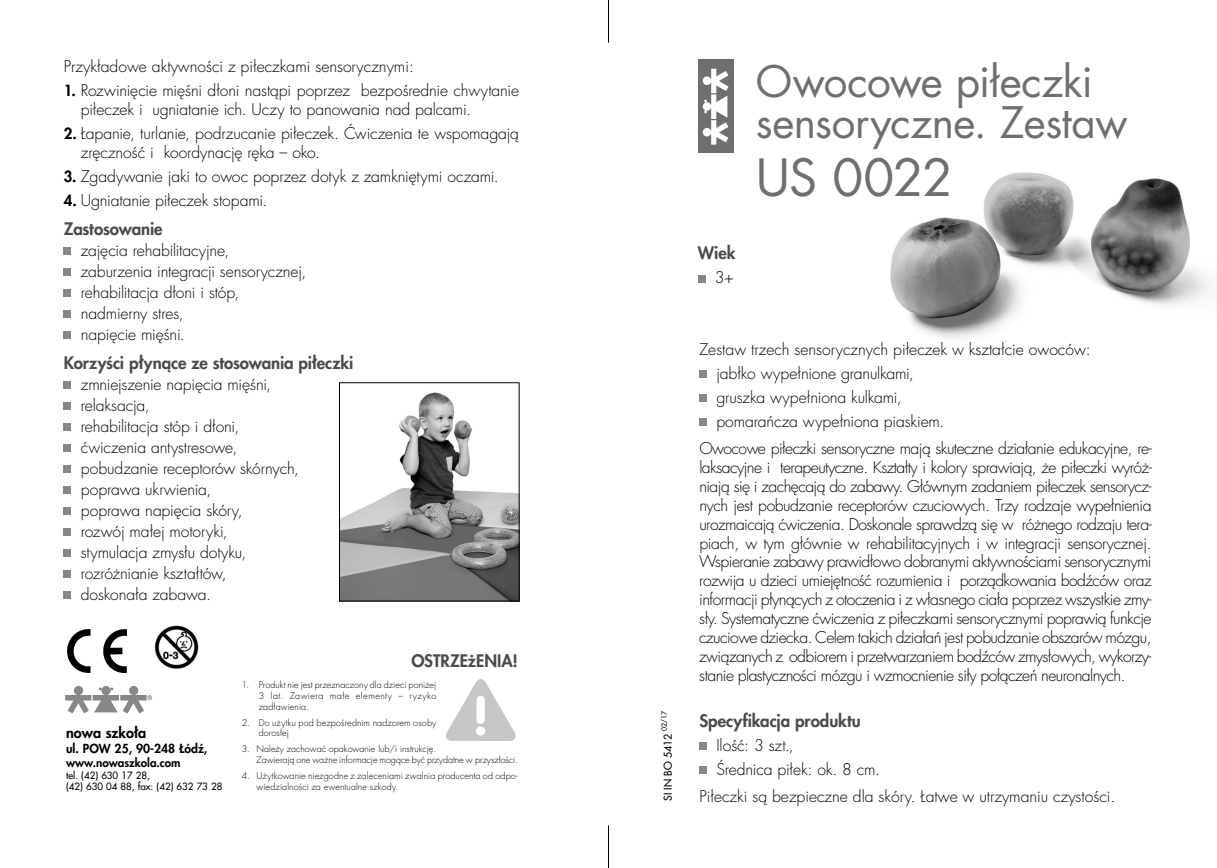
<style>
.page{position:relative;width:1217px;height:868px;background:#fff}
.page>*{position:absolute;margin:0;border:0;box-sizing:border-box;transform-origin:0 0}
.t1{font:49.95px "Futura LTS Book";letter-spacing:-.025em;color:#706f6f}
.t2{font:42.3px/40.5px "Futura LTS Book";letter-spacing:-.01em;color:#706f6f}
.t3{font:800 16.8px "Futura LTS";letter-spacing:-.005em;color:#4a4a49}
.t4{font:300 15.75px/18.9px "Futura LTS";letter-spacing:-.005em;color:#000}
.t5{font:800 14.4px "Futura LTS";color:#000}
.t6{font:800 12.15px "Futura LTS";color:#000}
.t7{font:800 11.55px "Futura LTS";color:#000}
.t8{font:10.5px "Futura LTS";color:#000}
.t9{font:9.75px/11.7px "Futura LTS";color:#000}
.t10{font:300 9px/10.8px "Futura LTS";letter-spacing:.005em;color:#000}
.t11{font:6.9px "Futura LTS";color:#000}
.s1{font-weight:800;font-size:15px}
</style>
<div class="page">
<img style="left:890px;top:172px;width:320px;height:167px">
<hr style="left:608px;top:0;width:1px;height:43px;background:#000">
<hr style="left:608px;top:825px;width:1px;height:42px;background:#000">
<div style="left:699px;top:370px;width:7px;height:7px;background:#878787"></div>
<div style="left:699px;top:394px;width:7px;height:7px;background:#878787"></div>
<div style="left:699px;top:418px;width:7px;height:7px;background:#878787"></div>
<div style="left:699px;top:742px;width:7px;height:7px;background:#878787"></div>
<div style="left:699px;top:766px;width:7px;height:7px;background:#878787"></div>
<div style="left:697px;top:60px;width:36px;height:93px;background:#706f6f"></div>
<svg style="left:702px;top:69px;width:26px;height:76px"></svg>
<img style="left:67px;top:629px;width:59px;height:43px">
<img style="left:446px;top:679px;width:70px;height:62px">
<svg style="left:65px;top:686px;width:87px;height:27px"></svg>
<div style="left:64px;top:247px;width:7px;height:7px;background:#878787"></div>
<div style="left:64px;top:268px;width:7px;height:7px;background:#878787"></div>
<div style="left:64px;top:289px;width:7px;height:7px;background:#878787"></div>
<div style="left:64px;top:310px;width:7px;height:8px;background:#878787"></div>
<div style="left:64px;top:331px;width:7px;height:8px;background:#878787"></div>
<div style="left:64px;top:381px;width:7px;height:7px;background:#878787"></div>
<div style="left:64px;top:402px;width:7px;height:7px;background:#878787"></div>
<div style="left:64px;top:423px;width:7px;height:7px;background:#878787"></div>
<div style="left:64px;top:444px;width:7px;height:7px;background:#878787"></div>
<div style="left:64px;top:465px;width:7px;height:7px;background:#878787"></div>
<div style="left:64px;top:486px;width:7px;height:7px;background:#878787"></div>
<div style="left:64px;top:507px;width:7px;height:7px;background:#878787"></div>
<div style="left:64px;top:528px;width:7px;height:7px;background:#878787"></div>
<div style="left:64px;top:549px;width:7px;height:7px;background:#878787"></div>
<div style="left:64px;top:570px;width:7px;height:7px;background:#878787"></div>
<div style="left:64px;top:591px;width:7px;height:7px;background:#878787"></div>
<div style="left:697px;top:275px;width:8px;height:7px;background:#878787"></div>
<img style="left:154px;top:625px;width:45px;height:44px">
<img style="left:341px;top:392px;width:176px;height:207px">
<div style="left:339px;top:382px;width:180px;height:219px;border:1px solid #000"></div>
<p class="t4" style="left:64px;top:57px;width:351px">Przykładowe aktywności z piłeczkami sensorycznymi:</p>
<p class="t4" style="left:81px;top:81px;width:439px;text-indent:-17px"><span class="s1">1.</span> Rozwinięcie mięśni dłoni nastąpi poprzez bezpośrednie chwytanie piłeczek i ugniatanie ich. Uczy to panowania nad palcami.</p>
<p class="t4" style="left:81px;top:124px;width:439px;text-indent:-17px"><span class="s1">2.</span> Łapanie, turlanie, podrzucanie piłeczek. Ćwiczenia te wspomagają zręczność i koordynację ręka – oko.</p>
<p class="t4" style="left:64px;top:167px;width:436px"><span class="s1">3.</span> Zgadywanie jaki to owoc poprzez dotyk z zamkniętymi oczami.</p>
<p class="t4" style="left:64px;top:191px;width:205px"><span class="s1">4.</span> Ugniatanie piłeczek stopami.</p>
<p class="t3" style="left:64px;top:217px;width:100px">Zastosowanie</p>
<p class="t4" style="left:81px;top:240px;width:227px;line-height:21px">zajęcia rehabilitacyjne,<br>zaburzenia integracji sensorycznej, rehabilitacja dłoni i stóp, nadmierny stres,<br>napięcie mięśni.</p>
<p class="t3" style="left:64px;top:351px;width:291px">Korzyści płynące ze stosowania piłeczki</p>
<p class="t4" style="left:81px;top:374px;width:219px;line-height:21px">zmniejszenie napięcia mięśni, relaksacja,<br>rehabilitacja stóp i dłoni, ćwiczenia antystresowe, pobudzanie receptorów skórnych, poprawa ukrwienia,<br>poprawa napięcia skóry,<br>rozwój małej motoryki,<br>stymulacja zmysłu dotyku, rozróżnianie kształtów,<br>doskonała zabawa.</p>
<p class="t5" style="left:66px;top:723px;width:82px">nowa szko³a</p>
<p class="t6" style="left:66px;top:740px;width:143px">ul. POW 25, 90-248 £ódŸ,</p>
<p class="t7" style="left:66px;top:754px;width:116px">www.nowaszkola.com</p>
<p class="t9" style="left:66px;top:769px;width:158px">tel. (42) 630 17 28,<br>(42) 630 04 88, fax: (42) 632 73 28</p>
<p class="t3" style="left:411px;top:649px;width:108px">OSTRZE¿ENIA!</p>
<p class="t10" style="left:259px;top:679px;width:179px;text-align:justify;text-indent:-17px">1. Produkt nie jest przeznaczony dla dzieci poni¿ej 3 lat. Zawiera małe elementy – ryzyko zadławienia.</p>
<p class="t10" style="left:259px;top:717px;width:179px;text-indent:-17px">2. Do u¿ytku pod bezpoœrednim nadzorem osoby doros³ej</p>
<p class="t10" style="left:256px;top:743px;width:263px;text-indent:-15px">3. Nale¿y zachowaæ opakowanie lub/i instrukcjê.<br>Zawieraj¹ one wa¿ne informacje mog¹ce byæ przydatne w przysz³oœci.</p>
<p class="t10" style="left:256px;top:770px;width:263px;text-indent:-15px">4. Użytkowanie niezgodne z zaleceniami zwalnia producenta od odpo&shy;wiedzialnoœci za ewentualne szkody.</p>
<p class="t11" style="left:659px;top:731px;width:21px;rotate:-90deg">02/17</p>
<p class="t8" style="left:660px;top:800px;width:68px;rotate:-90deg">SI IN BO 5412</p>
<p class="t3" style="left:697px;top:242px;width:39px">Wiek</p>
<p class="t4" style="left:714px;top:268px;width:21px">3+</p>
<h2 class="t2" style="left:755px;top:62px;width:373px">Owocowe piłeczki sensoryczne. Zestaw</h2>
<h1 class="t1" style="left:755px;top:146px;width:198px">US 0022</h1>
<p class="t4" style="left:716px;top:337px;width:376px;line-height:24px;text-indent:-17px">Zestaw trzech sensorycznych piłeczek w kształcie owoców: jabłko wypełnione granulkami,<br>gruszka wypełniona kulkami,<br>pomarańcza wypełniona piaskiem.</p>
<p class="t4" style="left:699px;top:439px;width:454px;text-align:justify">Owocowe piłeczki sensoryczne mają skuteczne działanie edukacyjne, re&shy;laksacyjne i terapeutyczne. Kształty i kolory sprawiają, że piłeczki wyróż&shy;niają się i zachęcają do zabawy. Głównym zadaniem piłeczek sensorycz&shy;nych jest pobudzanie receptorów czuciowych. Trzy rodzaje wypełnienia urozmaicają ćwiczenia. Doskonale sprawdzą się w różnego rodzaju tera&shy;piach, w tym głównie w rehabilitacyjnych i w integracji sensorycznej.<br>Wspieranie zabawy prawidłowo dobranymi aktywnościami sensorycznymi rozwija u dzieci umiejętność rozumienia i porządkowania bodźców oraz informacji płynących z otoczenia i z własnego ciała poprzez wszystkie zmy&shy;sły. Systematyczne ćwiczenia z piłeczkami sensorycznymi poprawią funkcje czuciowe dziecka. Celem takich działań jest pobudzanie obszarów mózgu, związanych z odbiorem i przetwarzaniem bodźców zmysłowych, wykorzy&shy;stanie plastyczności mózgu i wzmocnienie siły połączeń neuronalnych.</p>
<p class="t3" style="left:699px;top:709px;width:163px">Specyfikacja produktu</p>
<p class="t4" style="left:716px;top:733px;width:165px;line-height:24px">Ilość: 3 szt.,<br>Średnica piłek: ok. 8 cm.</p>
<p class="t4" style="left:699px;top:787px;width:417px">Piłeczki są bezpieczne dla skóry. Łatwe w utrzymaniu czystości.</p>
</div>
